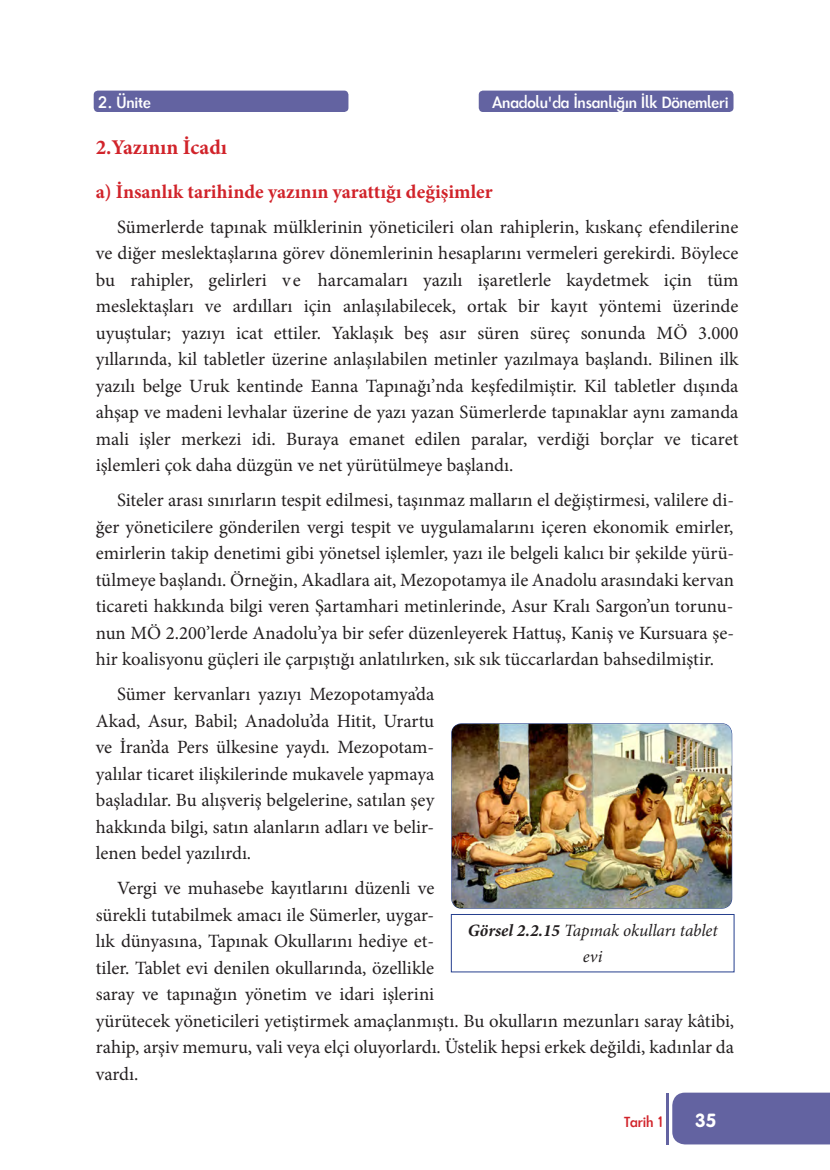
<style>
.page{position:relative;width:830px;height:1170px;background:#fff}
.page>*{position:absolute;margin:0;border:0;box-sizing:border-box;transform-origin:0 0}
.ANA_BAŞLIK_1_2{font:700 21px "Minion Pro";color:#d1232a}
.ALT__BAŞLIK_1_1_1{font:700 19.5px "Minion Pro";color:#d1232a}
.metin{font:18.75px/26.5px "Minion Pro";color:#231f20;text-align:justify}
.t1{font:18.75px "VAG Rounded Bold Tr";color:#fff}
.t2{font:italic 17.25px/26.5px "Minion Pro";letter-spacing:-.01em;color:#231f20;text-align:center}
.t3{font:700 15px "Futuramit";color:#fff}
.t4{font:700 13.5px "Futuramit";color:#d1232a}
.s1{font-weight:700}
</style>
<div class="page">
<div style="left:666px;top:1092px;width:163px;height:52px;background:#6363a1"></div>
<div style="left:478px;top:91px;width:255px;height:21px;background:#6363a1;border-radius:4px"></div>
<div style="left:94px;top:91px;width:254px;height:21px;background:#6363a1;border-radius:4px"></div>
<div style="left:451px;top:914px;width:282px;height:57px;border:1px solid #253f8e"></div>
<img style="left:451px;top:723px;width:280px;height:185px">
<p class="t3" style="left:97px;top:92px;width:55px">2. Ünite</p>
<p class="t3" style="left:492px;top:92px;width:238px">Anadolu'da İnsanlığın İlk Dönemleri</p>
<p class="ANA_BAŞLIK_1_2" style="left:96px;top:133px;width:133px">2.Yazının İcadı</p>
<p class="ALT__BAŞLIK_1_1_1" style="left:96px;top:178px;width:398px">a) İnsanlık tarihinde yazının yarattığı değişimler</p>
<p class="metin" style="left:96px;top:213px;width:644px;text-indent:21px">Sümerlerde tapınak mülklerinin yöneticileri olan rahiplerin, kıskanç efendilerine ve diğer meslektaşlarına görev dönemlerinin hesaplarını vermeleri gerekirdi. Böylece bu rahipler, gelirleri ve harcamaları yazılı işaretlerle kaydetmek için tüm meslektaşları ve ardılları için anlaşılabilecek, ortak bir kayıt yöntemi üzerinde uyuştular; yazıyı icat ettiler. Yaklaşık beş asır süren süreç sonunda MÖ 3.000 yıllarında, kil tabletler üzerine anlaşılabilen metinler yazılmaya başlandı. Bilinen ilk yazılı belge Uruk kentinde Eanna Tapınağı’nda keşfedilmiştir. Kil tabletler dışında ahşap ve madeni levhalar üzerine de yazı yazan Sümerlerde tapınaklar aynı zamanda mali işler merkezi idi. Buraya emanet edilen paralar, verdiği borçlar ve ticaret işlemleri çok daha düzgün ve net yürütülmeye başlandı.</p>
<p class="metin" style="left:96px;top:487px;width:639px;text-indent:21px">Siteler arası sınırların tespit edilmesi, taşınmaz malların el değiştirmesi, valilere di&shy;ğer yöneticilere gönderilen vergi tespit ve uygulamalarını içeren ekonomik emirler, emirlerin takip denetimi gibi yönetsel işlemler, yazı ile belgeli kalıcı bir şekilde yürü&shy;tülmeye başlandı. Örneğin, Akadlara ait, Mezopotamya ile Anadolu arasındaki kervan ticareti hakkında bilgi veren Şartamhari metinlerinde, Asur Kralı Sargon’un torunu&shy;nun MÖ 2.200’lerde Anadolu’ya bir sefer düzenleyerek Hattuş, Kaniş ve Kursuara şe&shy;hir koalisyonu güçleri ile çarpıştığı anlatılırken, sık sık tüccarlardan bahsedilmiştir.</p>
<p class="metin" style="left:96px;top:681px;width:340px;text-indent:21px">Sümer kervanları yazıyı Mezopotamya’da Akad, Asur, Babil; Anadolu’da Hitit, Urartu ve İran’da Pers ülkesine yaydı. Mezopotam&shy;yalılar ticaret ilişkilerinde mukavele yapmaya başladılar. Bu alışveriş belgelerine, satılan şey hakkında bilgi, satın alanların adları ve belir&shy;lenen bedel yazılırdı.</p>
<p class="metin" style="left:96px;top:875px;width:639px;text-align:left;text-indent:21px">Vergi ve muhasebe kayıtlarını düzenli ve<br>sürekli tutabilmek amacı ile Sümerler, uygar-<br>lık dünyasına, Tapınak Okullarını hediye et-<br>tiler. Tablet evi denilen okullarında, özellikle<br>saray ve tapınağın yönetim ve idari işlerini<br>yürütecek yöneticileri yetiştirmek amaçlanmıştı. Bu okulların mezunları saray kâtibi, rahip, arşiv memuru, vali veya elçi oluyorlardı. Üstelik hepsi erkek değildi, kadınlar da vardı.</p>
<p class="t2" style="left:467px;top:916px;width:251px"><span class="s1">Görsel 2.2.15</span> Tapınak okulları tablet evi</p>
<p class="t4" style="left:623px;top:1112px;width:41px">Tarih 1</p>
<p class="t1" style="left:694px;top:1109px;width:23px">35</p>
</div>
